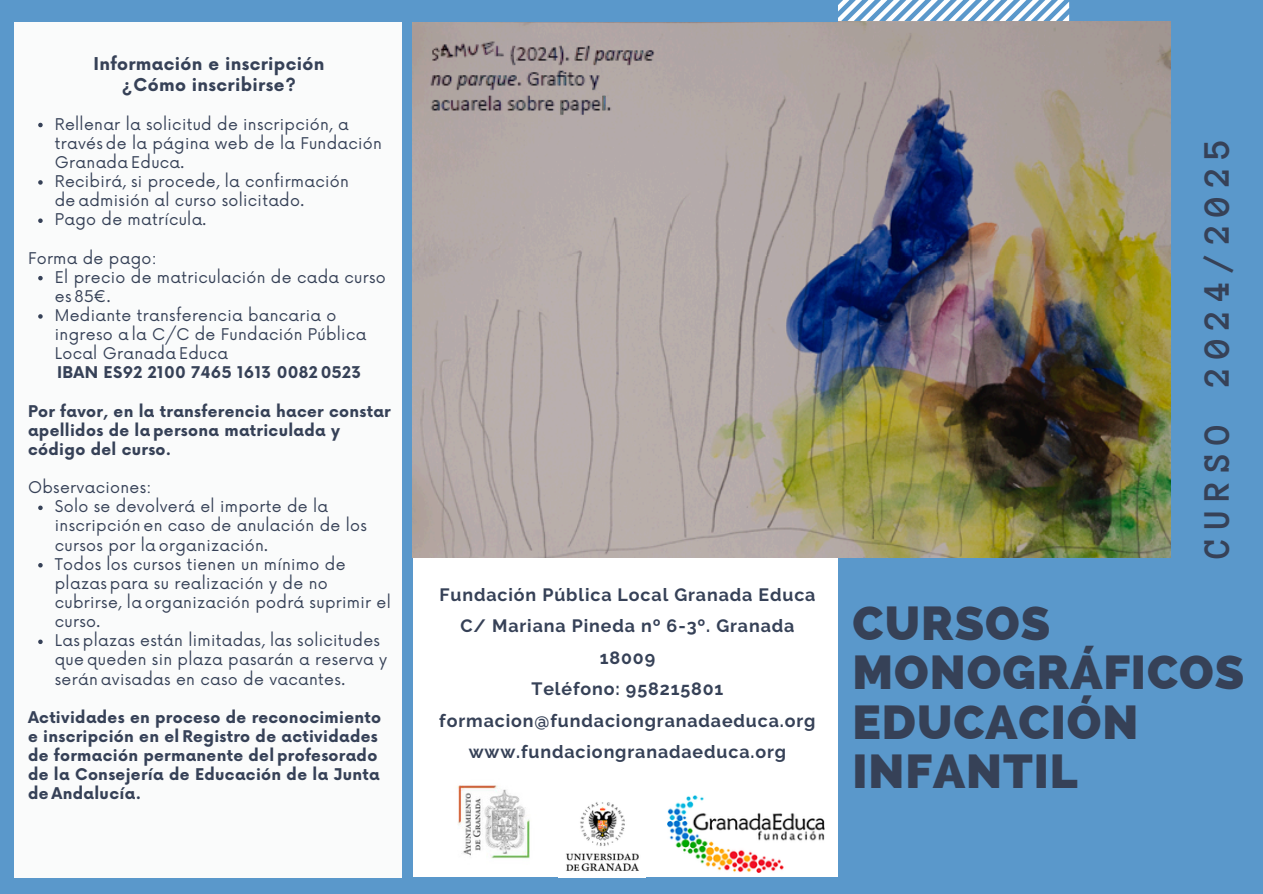
<style>
.page{position:relative;width:1263px;height:894px;background:#fff}
.page>*{position:absolute;margin:0;border:0;box-sizing:border-box;transform-origin:0 0}
.t1{font:800 47.7px/49.5px "Raleway";letter-spacing:.02em;color:#364157}
.t2{font:700 38.1px "Anonymous Pro";letter-spacing:.2em;color:#364157}
.t3{font:700 17.85px/31.5px "Raleway";letter-spacing:.05em;color:#364157;text-align:center}
.t4{font:700 17.25px/21.3px "Now";letter-spacing:.02em;color:#364157;text-align:center}
.t5{font:15.75px/19.2px "Now";letter-spacing:.02em;color:#364157}
.t6{font:700 15.75px/19.2px "Now";letter-spacing:.02em;color:#364157}
</style>
<div class="page">
<div style="left:0;top:0;width:1263px;height:893px;background:#5a98cb"></div>
<div style="left:413px;top:0;width:421px;height:876px;background:#fff"></div>
<svg style="left:838px;top:0;width:231px;height:22px"></svg>
<img style="left:457px;top:785px;width:73px;height:74px">
<img style="left:668px;top:795px;width:156px;height:77px">
<img style="left:566px;top:802px;width:73px;height:70px">
<div style="left:14px;top:22px;width:388px;height:854px;background:#fafbfb"></div>
<img style="left:413px;top:22px;width:757px;height:535px">
<img style="left:413px;top:22px;width:252px;height:106px">
<svg style="left:38px;top:123px;width:5px;height:4px"></svg>
<svg style="left:38px;top:180px;width:5px;height:5px"></svg>
<svg style="left:38px;top:218px;width:5px;height:5px"></svg>
<svg style="left:38px;top:276px;width:5px;height:4px"></svg>
<svg style="left:38px;top:314px;width:5px;height:4px"></svg>
<svg style="left:38px;top:505px;width:5px;height:5px"></svg>
<svg style="left:38px;top:563px;width:5px;height:4px"></svg>
<svg style="left:38px;top:639px;width:5px;height:5px"></svg>
<div style="left:413px;top:0;width:425px;height:22px;background:#5a98cb"></div>
<p class="t4" style="left:93px;top:54px;width:232px">Información e inscripción ¿Cómo inscribirse?</p>
<p class="t5" style="left:55px;top:115px;width:329px">Rellenar la solicitud de inscripción, a través de la página web de la Fundación<br>Granada Educa.<br>Recibirá, si procede, la confirmación<br>de admisión al curso solicitado.<br>Pago de matrícula.</p>
<p class="t5" style="left:55px;top:249px;width:332px;text-indent:-27px">Forma de pago:<br>El precio de matriculación de cada curso es 85€.<br>Mediante transferencia bancaria o ingreso a la C/C de Fundación Pública<br>Local Granada Educa</p>
<p class="t6" style="left:57px;top:364px;width:306px">IBAN ES92 2100 7465 1613 0082 0523</p>
<p class="t6" style="left:28px;top:402px;width:364px">Por favor, en la transferencia hacer constar apellidos de la persona matriculada y código del curso.</p>
<p class="t5" style="left:55px;top:478px;width:337px;text-indent:-27px">Observaciones:<br>Solo se devolverá el importe de la inscripción en caso de anulación de los cursos por la organización.<br>Todos los cursos tienen un mínimo de plazas para su realización y de no cubrirse, la organización podrá suprimir el curso.<br>Las plazas están limitadas, las solicitudes que queden sin plaza pasarán a reserva y serán avisadas en caso de vacantes.</p>
<p class="t6" style="left:28px;top:708px;width:355px">Actividades en proceso de reconocimiento e inscripción en el Registro de actividades de formación permanente del profesorado de la Consejería de Educación de la Junta de Andalucía.</p>
<h1 class="t3" style="left:439px;top:578px;width:378px">Fundación Pública Local Granada Educa<br>C/ Mariana Pineda nº 6-3º. Granada<br>18009<br>Teléfono: 958215801 formacion@fundaciongranadaeduca.org www.fundaciongranadaeduca.org</h1>
<h2 class="t2" style="left:1198px;top:557px;width:421px;rotate:-90deg">CURSO 2024/2025</h2>
<p class="t1" style="left:852px;top:598px;width:393px">CURSOS<br>MONOGRÁFICOS<br>EDUCACIÓN<br>INFANTIL</p>
</div>
